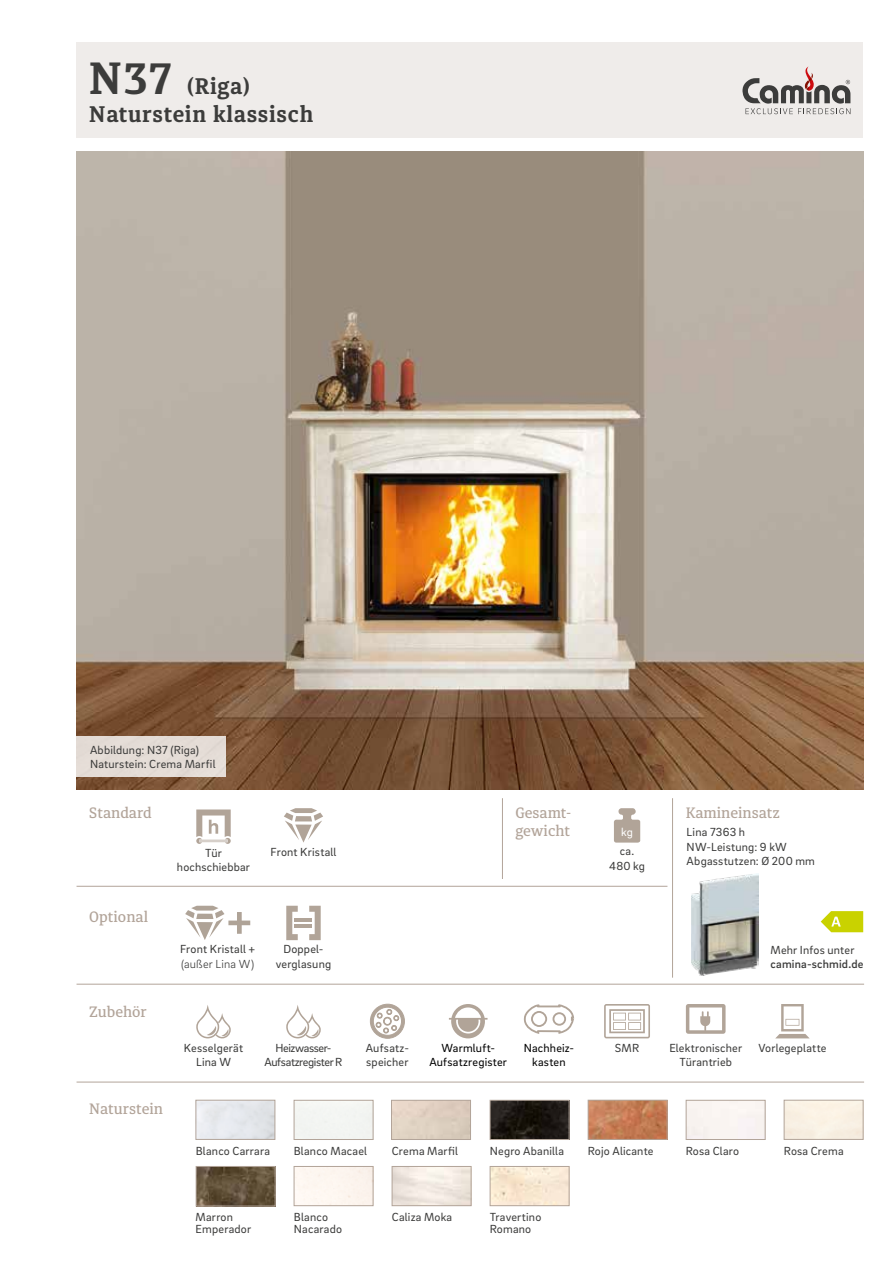
<style>
.page{position:relative;width:893px;height:1263px;background:#fff}
.page>*{position:absolute;margin:0;border:0;box-sizing:border-box;transform-origin:0 0}
.t1{font:700 45px "Diaria Pro";color:#3c3c3b}
.t2{font:700 22.5px "Diaria Pro";letter-spacing:.03em;color:#3c3c3b}
.t3{font:500 15px/18px "Diaria Pro";color:#b2a499}
.t4{font:12px/14.4px "Brix Sans";letter-spacing:.015em;color:#3c3c3b}
.t5{font:12px/14.4px "Brix Sans";letter-spacing:.015em;color:#3b3b3a;text-align:center}
.t6{font:12px/14.4px "Brix Sans";letter-spacing:.015em;color:#000;text-align:center}
.t7{font:12px/14.4px "Brix Sans";letter-spacing:-.035em;color:#3b3b3a;text-align:center}
.t8{font:500 12px "Brix Sans";letter-spacing:.015em;color:#3c3c3b}
.t9{font:300 12px "Brix Sans";letter-spacing:.015em;color:#3b3b3a}
.t10{font:12px "Brix Sans";color:#fff}
</style>
<div class="page">
<div style="left:784px;top:1100px;width:79px;height:40px;border:1px solid #b2a499"></div>
<div style="left:686px;top:1100px;width:79px;height:40px;border:1px solid #b2a499"></div>
<img style="left:590px;top:1102px;width:75px;height:36px">
<div style="left:588px;top:1100px;width:79px;height:40px;border:1px solid #b2a499"></div>
<div style="left:391px;top:1100px;width:80px;height:40px;border:1px solid #b2a499"></div>
<div style="left:294px;top:1100px;width:79px;height:40px;border:1px solid #b2a499"></div>
<div style="left:77px;top:43px;width:786px;height:95px;background:#efecea"></div>
<img style="left:492px;top:1102px;width:75px;height:36px">
<div style="left:490px;top:1100px;width:79px;height:40px;border:1px solid #b2a499"></div>
<div style="left:196px;top:1100px;width:79px;height:40px;border:1px solid #b2a499"></div>
<img style="left:198px;top:1168px;width:75px;height:36px">
<div style="left:196px;top:1166px;width:79px;height:40px;border:1px solid #b2a499"></div>
<hr style="left:77px;top:984px;width:787px;height:1px;background:#b2a499">
<hr style="left:77px;top:1082px;width:787px;height:1px;background:#b2a499">
<hr style="left:672px;top:798px;width:1px;height:180px;background:#b2a499">
<hr style="left:77px;top:886px;width:590px;height:1px;background:#b2a499">
<svg style="left:614px;top:808px;width:26px;height:35px"></svg>
<hr style="left:502px;top:798px;width:1px;height:81px;background:#b2a499">
<img style="left:492px;top:1168px;width:75px;height:36px">
<div style="left:490px;top:1166px;width:79px;height:40px;border:1px solid #b2a499"></div>
<div style="left:392px;top:1166px;width:79px;height:40px;border:1px solid #b2a499"></div>
<div style="left:294px;top:1166px;width:79px;height:40px;border:1px solid #b2a499"></div>
<svg style="left:742px;top:66px;width:108px;height:48px"></svg>
<img style="left:77px;top:152px;width:786px;height:637px">
<div style="left:77px;top:737px;width:149px;height:40px;background:#e4dcd6"></div>
<svg style="left:284px;top:808px;width:39px;height:35px"></svg>
<svg style="left:196px;top:809px;width:35px;height:35px"></svg>
<svg style="left:196px;top:1005px;width:35px;height:33px"></svg>
<svg style="left:286px;top:1005px;width:35px;height:33px"></svg>
<svg style="left:370px;top:1004px;width:35px;height:35px"></svg>
<svg style="left:449px;top:1004px;width:38px;height:34px"></svg>
<svg style="left:604px;top:1004px;width:46px;height:34px"></svg>
<svg style="left:686px;top:1004px;width:40px;height:30px"></svg>
<svg style="left:776px;top:1004px;width:33px;height:34px"></svg>
<svg style="left:309px;top:906px;width:12px;height:34px"></svg>
<svg style="left:286px;top:906px;width:12px;height:34px"></svg>
<hr style="left:295px;top:918px;width:17px;height:3px;background:#b1a498">
<hr style="left:295px;top:925px;width:17px;height:3px;background:#b1a498">
<svg style="left:185px;top:906px;width:65px;height:34px"></svg>
<svg style="left:523px;top:1004px;width:52px;height:30px"></svg>
<div style="left:531px;top:1011px;width:16px;height:16px;border:2px solid #b1a498;border-radius:50%"></div>
<div style="left:552px;top:1012px;width:14px;height:14px;border:2px solid #b1a498;border-radius:50%"></div>
<img style="left:692px;top:873px;width:66px;height:102px">
<svg style="left:821px;top:911px;width:42px;height:21px"></svg>
<h1 class="t1" style="left:89px;top:51px;width:85px">N37</h1>
<h2 class="t2" style="left:187px;top:73px;width:64px">(Riga)</h2>
<h2 class="t2" style="left:89px;top:100px;width:225px">Naturstein klassisch</h2>
<p class="t4" style="left:90px;top:742px;width:127px">Abbildung: N37 (Riga)<br>Naturstein: Crema Marfil</p>
<p class="t3" style="left:89px;top:803px;width:64px">Standard</p>
<p class="t3" style="left:89px;top:907px;width:60px">Optional</p>
<p class="t3" style="left:89px;top:1002px;width:59px">Zubehör</p>
<p class="t5" style="left:205px;top:845px;width:18px">Tür</p>
<p class="t5" style="left:271px;top:844px;width:67px">Front Kristall</p>
<p class="t5" style="left:177px;top:860px;width:75px">hochschiebbar</p>
<p class="t5" style="left:180px;top:941px;width:77px">Front Kristall +</p>
<p class="t9" style="left:181px;top:956px;width:75px">(außer Lina W)</p>
<p class="t5" style="left:276px;top:941px;width:57px">Doppel&shy;verglasung</p>
<p class="t3" style="left:515px;top:804px;width:57px">Gesamt&shy;gewicht</p>
<p class="t10" style="left:621px;top:824px;width:13px">kg</p>
<p class="t4" style="left:609px;top:844px;width:37px;text-align:center">ca.<br>480 kg</p>
<p class="t3" style="left:686px;top:804px;width:96px">Kamineinsatz</p>
<p class="t4" style="left:687px;top:824px;width:130px">Lina 7363 h<br>NW-Leistung: 9 kW<br>Abgasstutzen: Ø 200 mm</p>
<p class="t4" style="left:770px;top:942px;width:85px">Mehr Infos unter</p>
<p class="t8" style="left:770px;top:956px;width:94px">camina-schmid.de</p>
<p class="t3" style="left:89px;top:1100px;width:75px">Naturstein</p>
<p class="t5" style="left:184px;top:1040px;width:61px">Kesselgerät<br>Lina W</p>
<p class="t7" style="left:265px;top:1040px;width:79px">Heizwasser-<br>Aufsatzregister R</p>
<p class="t5" style="left:366px;top:1040px;width:45px;text-align:left">Aufsatz&shy;speicher</p>
<p class="t6" style="left:429px;top:1040px;width:79px">Warmluft-<br>Aufsatzregister</p>
<p class="t5" style="left:615px;top:1040px;width:26px">SMR</p>
<p class="t5" style="left:669px;top:1040px;width:74px">Elektronischer<br>Türantrieb</p>
<p class="t5" style="left:758px;top:1040px;width:70px">Vorlegeplatte</p>
<p class="t6" style="left:524px;top:1040px;width:52px">Nachheiz&shy;kasten</p>
<p class="t4" style="left:196px;top:1143px;width:76px">Blanco Carrara</p>
<p class="t4" style="left:294px;top:1143px;width:75px">Blanco Macael</p>
<p class="t4" style="left:392px;top:1143px;width:68px">Crema Marfil</p>
<p class="t4" style="left:490px;top:1143px;width:76px">Negro Abanilla</p>
<p class="t4" style="left:588px;top:1143px;width:67px">Rojo Alicante</p>
<p class="t4" style="left:686px;top:1143px;width:55px">Rosa Claro</p>
<p class="t4" style="left:784px;top:1143px;width:61px">Rosa Crema</p>
<p class="t4" style="left:196px;top:1210px;width:57px;line-height:12px">Marron<br>Emperador</p>
<p class="t4" style="left:294px;top:1209px;width:36px">Blanco</p>
<p class="t4" style="left:392px;top:1209px;width:62px">Caliza Moka</p>
<p class="t4" style="left:294px;top:1221px;width:50px">Nacarado</p>
<p class="t4" style="left:490px;top:1210px;width:53px;line-height:12px">Travertino<br>Romano</p>
</div>
